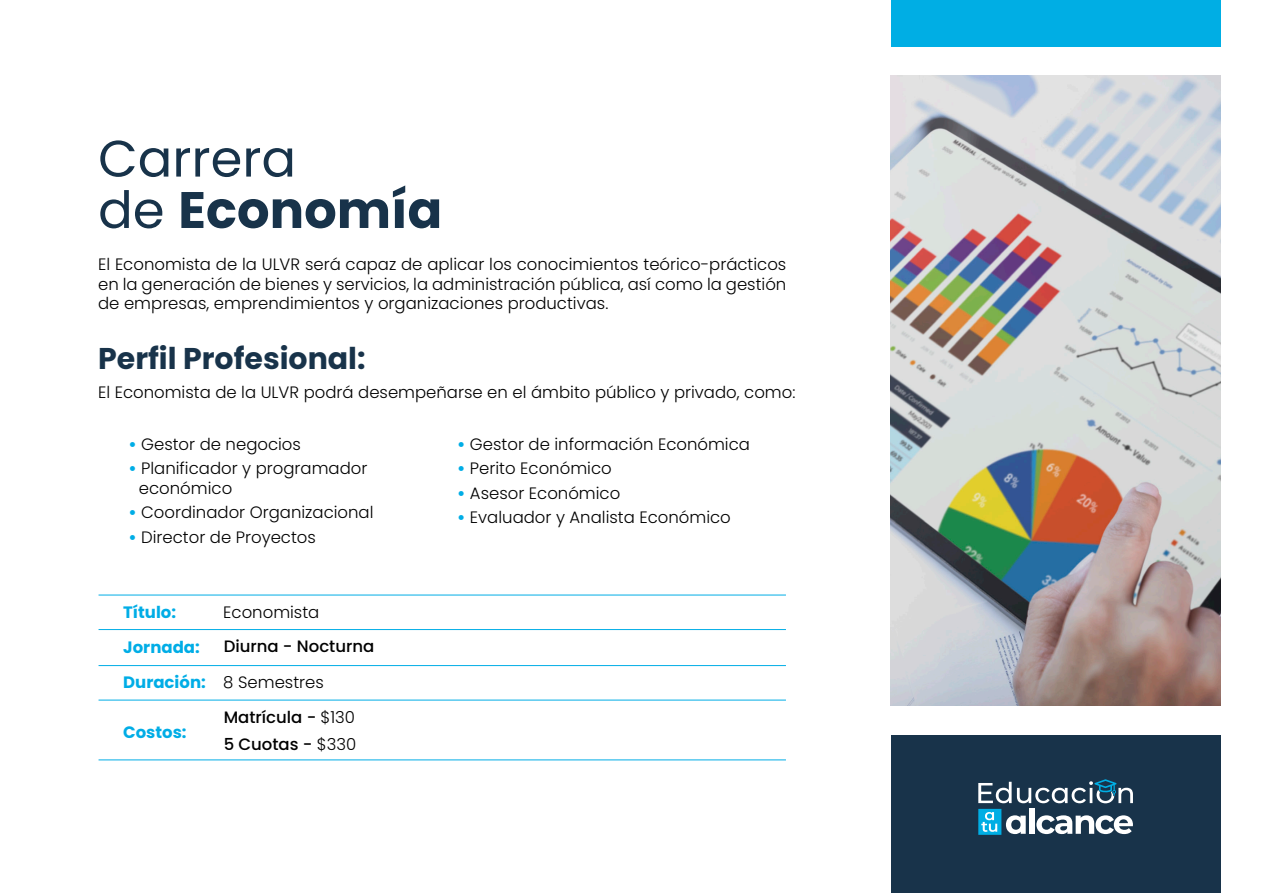
<style>
.page{position:relative;width:1263px;height:893px;background:#fff}
.page>*{position:absolute;margin:0;border:0;box-sizing:border-box;transform-origin:0 0}
.t1{font:51.3px/51.4px "Poppins";color:#18334a}
.t2{font:700 30px "Poppins";color:#18334a}
.t3{font:300 16.5px/19.8px "Poppins";color:#000;text-align:justify}
.t4{font:500 16.5px/27px "Poppins";color:#000}
.t5{font:700 16.5px/35px "Poppins";color:#00ade6}
.s1{font-weight:700}
.s2{font-weight:700;color:#00ade6}
.s3{font-weight:300}
</style>
<div class="page">
<div style="left:891px;top:0;width:329px;height:46px;background:#00aee4"></div>
<img style="left:891px;top:76px;width:329px;height:630px">
<div style="left:891px;top:736px;width:329px;height:157px;background:#18334a"></div>
<hr style="left:99px;top:629px;width:687px;height:1px;background:#00ade6">
<hr style="left:99px;top:665px;width:687px;height:1px;background:#00ade6">
<hr style="left:99px;top:700px;width:687px;height:1px;background:#00ade6">
<hr style="left:99px;top:595px;width:687px;height:1px;background:#00ade6">
<hr style="left:99px;top:759px;width:687px;height:1px;background:#00ade6">
<div style="left:1029px;top:809px;width:5px;height:25px;background:#fff"></div>
<svg style="left:1036px;top:815px;width:97px;height:19px"></svg>
<svg style="left:978px;top:782px;width:33px;height:21px"></svg>
<svg style="left:1017px;top:779px;width:116px;height:24px"></svg>
<svg style="left:978px;top:809px;width:48px;height:26px"></svg>
<h1 class="t1" style="left:98px;top:133px;width:346px">Carrera<br>de <span class="s1">Economía</span></h1>
<p class="t3" style="left:98px;top:254px;width:690px">El Economista de la ULVR será capaz de aplicar los conocimientos teórico-prácticos en la generación de bienes y servicios, la administración pública, así como la gestión de empresas, emprendimientos y organizaciones productivas.</p>
<h2 class="t2" style="left:98px;top:342px;width:269px">Perfil Profesional:</h2>
<p class="t3" style="left:98px;top:383px;width:699px">El Economista de la ULVR podrá desempeñarse en el ámbito público y privado, como:</p>
<p class="t3" style="left:128px;top:434px;width:174px"><span class="s2">•</span> Gestor de negocios</p>
<p class="t3" style="left:139px;top:459px;width:230px;text-indent:-10px"><span class="s2">•</span> Planificador y programador económico</p>
<p class="t3" style="left:128px;top:503px;width:247px"><span class="s2">•</span> Coordinador Organizacional</p>
<p class="t3" style="left:128px;top:527px;width:189px"><span class="s2">•</span> Director de Proyectos</p>
<p class="t5" style="left:123px;top:595px;width:54px">Título:</p>
<p class="t5" style="left:123px;top:630px;width:84px">Jornada:<br>Duración:</p>
<p class="t5" style="left:123px;top:715px;width:65px">Costos:</p>
<p class="t3" style="left:223px;top:602px;width:98px">Economista</p>
<p class="t4" style="left:224px;top:633px;width:152px">Diurna - Nocturna</p>
<p class="t3" style="left:223px;top:673px;width:102px">8 Semestres</p>
<p class="t4" style="left:224px;top:704px;width:134px">Matrícula - <span class="s3">$130<br></span>5 Cuotas - <span class="s3">$330</span></p>
<p class="t3" style="left:457px;top:434px;width:294px"><span class="s2">•</span> Gestor de información Económica</p>
<p class="t3" style="left:457px;top:459px;width:156px"><span class="s2">•</span> Perito Económico</p>
<p class="t3" style="left:457px;top:483px;width:165px"><span class="s2">•</span> Asesor Económico</p>
<p class="t3" style="left:457px;top:507px;width:275px"><span class="s2">•</span> Evaluador y Analista Económico</p>
</div>
